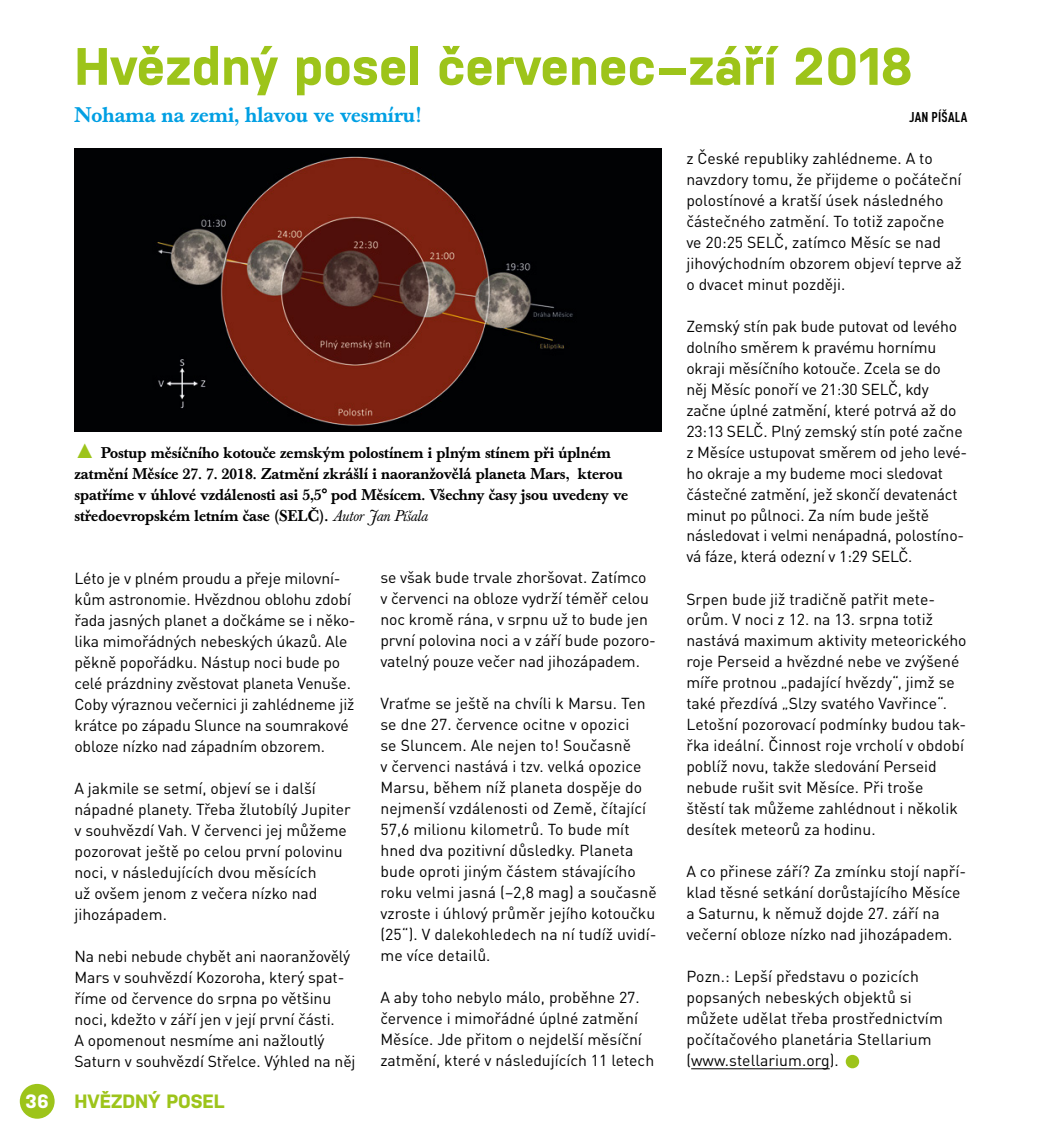
<style>
.page{position:relative;width:1042px;height:1141px;background:#fff}
.page>*{position:absolute;margin:0;border:0;box-sizing:border-box;transform-origin:0 0}
.t1{font:54.25px "Arial";color:#9dc41a}
.t2{font:700 52.5px "Nudista";color:#9dc41a}
.t3{font:500 21px "Baskerville Book Pro";color:#009fe3}
.t4{font:700 19.25px "Nudista";color:#9dc41a}
.t5{font:700 19.25px "Nudista";color:#fff}
.t6{font:15.75px/21px "DIN Pro";color:#000}
.t7{font:500 15.4px/21px "Baskerville Book Pro";color:#000}
.t8{font:700 condensed 14px "DIN Pro";letter-spacing:.02em;color:#000}
.s1{font-family:"Arial";font-weight:400;font-size:21px;color:#9dc41a}
.s2{font-weight:400;font-style:italic}
</style>
<div class="page">
<hr style="left:691px;top:1068px;width:139px;height:1px;background:#000">
<img style="left:74px;top:149px;width:587px;height:283px">
<div style="left:20px;top:1084px;width:35px;height:35px;background:#9dc41a;border-radius:50%"></div>
<h2 class="t2" style="left:74px;top:28px;width:839px">Hvězdný posel červenec–září 2018</h2>
<h3 class="t3" style="left:74px;top:101px;width:348px">Nohama na zemi, hlavou ve vesmíru!</h3>
<p class="t8" style="left:909px;top:106px;width:60px">JAN PÍŠALA</p>
<p class="t7" style="left:74px;top:442px;width:555px"><span class="s1">▲</span> Postup měsíčního kotouče zemským polostínem i plným stínem při úplném zatmění Měsíce 27. 7. 2018. Zatmění zkrášlí i naoranžovělá planeta Mars, kterou spatříme v úhlové vzdálenosti asi 5,5° pod Měsícem. Všechny časy jsou uvedeny ve středoevropském letním čase (SELČ). <span class="s2">Autor Jan Píšala</span></p>
<p class="t6" style="left:74px;top:566px;width:283px">Léto je v plném proudu a přeje milovní&shy;kům astronomie. Hvězdnou oblohu zdobí řada jasných planet a dočkáme se i něko&shy;lika mimořádných nebeských úkazů. Ale pěkně popořádku. Nástup noci bude po celé prázdniny zvěstovat planeta Venuše.<br>Coby výraznou večernici ji zahlédneme již krátce po západu Slunce na soumrakové obloze nízko nad západním obzorem.</p>
<p class="t6" style="left:74px;top:776px;width:278px">A jakmile se setmí, objeví se i další nápadné planety. Třeba žlutobílý Jupiter v souhvězdí Vah. V červenci jej můžeme pozorovat ještě po celou první polovinu noci, v následujících dvou měsících<br>už ovšem jenom z večera nízko nad jihozápadem.</p>
<p class="t6" style="left:74px;top:944px;width:283px">Na nebi nebude chybět ani naoranžovělý Mars v souhvězdí Kozoroha, který spat&shy;říme od července do srpna po většinu noci, kdežto v září jen v její první části.<br>A opomenout nesmíme ani nažloutlý Saturn v souhvězdí Střelce. Výhled na něj</p>
<p class="t5" style="left:25px;top:1088px;width:25px">36</p>
<p class="t4" style="left:74px;top:1088px;width:152px">hvězdný posel</p>
<p class="t6" style="left:380px;top:566px;width:277px">se však bude trvale zhoršovat. Zatímco v červenci na obloze vydrží téměř celou noc kromě rána, v srpnu už to bude jen první polovina noci a v září bude pozoro&shy;vatelný pouze večer nad jihozápadem.</p>
<p class="t6" style="left:380px;top:692px;width:278px">Vraťme se ještě na chvíli k Marsu. Ten se dne 27. července ocitne v opozici<br>se Sluncem. Ale nejen to! Současně<br>v červenci nastává i tzv. velká opozice Marsu, během níž planeta dospěje do nejmenší vzdálenosti od Země, čítající 57,6 milionu kilometrů. To bude mít hned dva pozitivní důsledky. Planeta bude oproti jiným částem stávajícího roku velmi jasná (−2,8 mag) a současně vzroste i úhlový průměr jejího kotoučku (25“). V dalekohledech na ní tudíž uvidí&shy;me více detailů.</p>
<p class="t6" style="left:380px;top:986px;width:275px">A aby toho nebylo málo, proběhne 27. července i mimořádné úplné zatmění Měsíce. Jde přitom o nejdelší měsíční zatmění, které v následujících 11 letech</p>
<p class="t6" style="left:686px;top:146px;width:277px">z České republiky zahlédneme. A to navzdory tomu, že přijdeme o počáteční polostínové a kratší úsek následného částečného zatmění. To totiž započne ve 20:25 SELČ, zatímco Měsíc se nad jihovýchodním obzorem objeví teprve až o dvacet minut později.</p>
<p class="t6" style="left:686px;top:314px;width:282px">Zemský stín pak bude putovat od levého dolního směrem k pravému hornímu okraji měsíčního kotouče. Zcela se do<br>něj Měsíc ponoří ve 21:30 SELČ, kdy začne úplné zatmění, které potrvá až do 23:13 SELČ. Plný zemský stín poté začne z Měsíce ustupovat směrem od jeho levé&shy;ho okraje a my budeme moci sledovat částečné zatmění, jež skončí devatenáct minut po půlnoci. Za ním bude ještě následovat i velmi nenápadná, polostíno&shy;vá fáze, která odezní v 1:29 SELČ.</p>
<p class="t6" style="left:686px;top:587px;width:282px">Srpen bude již tradičně patřit mete&shy;orům. V noci z 12. na 13. srpna totiž nastává maximum aktivity meteorického roje Perseid a hvězdné nebe ve zvýšené míře protnou „padající hvězdy“, jimž se také přezdívá „Slzy svatého Vavřince“.<br>Letošní pozorovací podmínky budou tak&shy;řka ideální. Činnost roje vrcholí v období poblíž novu, takže sledování Perseid nebude rušit svit Měsíce. Při troše<br>štěstí tak můžeme zahlédnout i několik desítek meteorů za hodinu.</p>
<p class="t6" style="left:686px;top:860px;width:281px">A co přinese září? Za zmínku stojí napří&shy;klad těsné setkání dorůstajícího Měsíce a Saturnu, k němuž dojde 27. září na večerní obloze nízko nad jihozápadem.</p>
<p class="t6" style="left:686px;top:965px;width:258px">Pozn.: Lepší představu o pozicích popsaných nebeských objektů si můžete udělat třeba prostřednictvím počítačového planetária Stellarium (www.stellarium.org).</p>
<h1 class="t1" style="left:843px;top:1026px;width:20px">•</h1>
</div>
